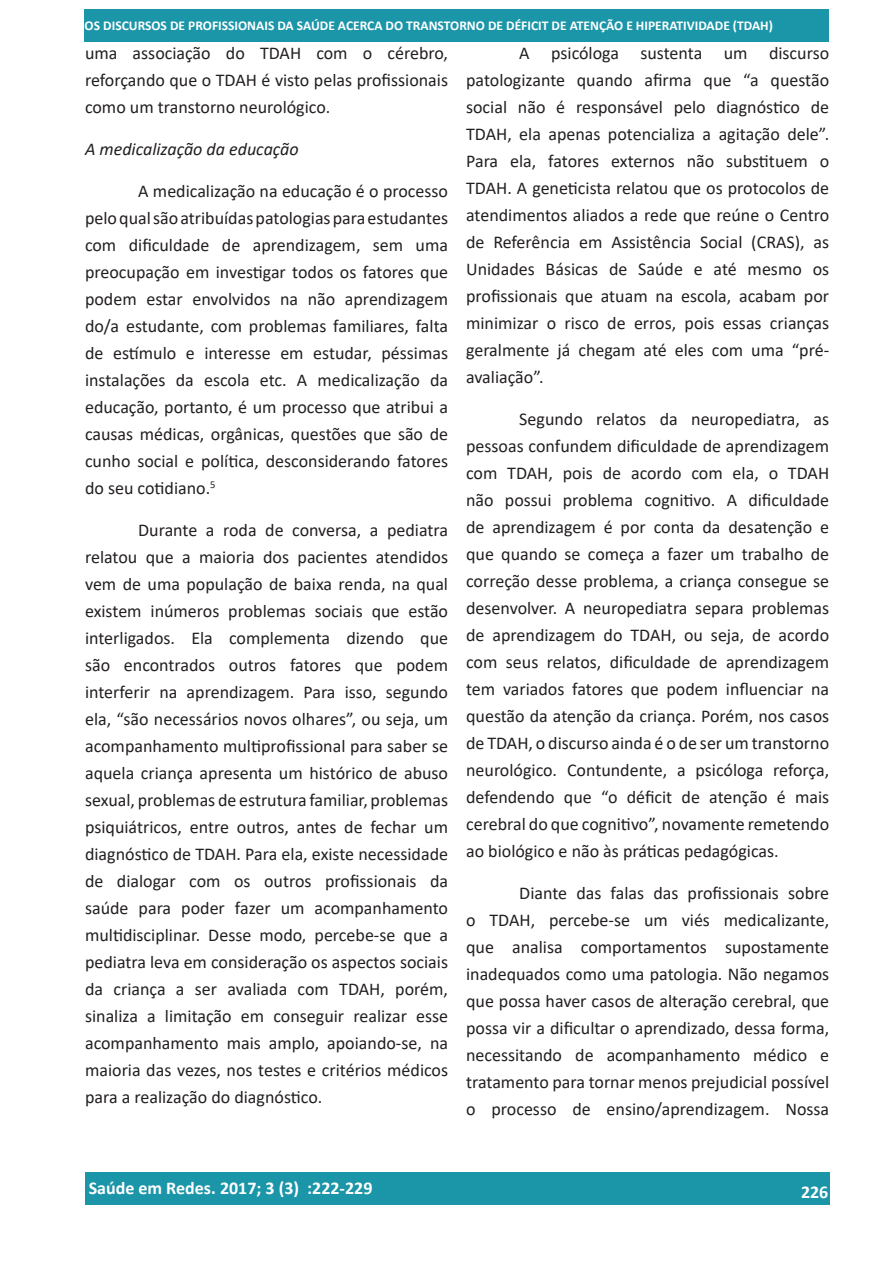
<style>
.page{position:relative;width:893px;height:1263px;background:#fff}
.page>*{position:absolute;margin:0;border:0;box-sizing:border-box;transform-origin:0 0}
.t1{font:18px/27px "Calibri";color:#231f20;text-align:justify}
.t2{font:700 18px "Calibri";color:#fff}
.t3{font:italic 18px "Calibri";color:#231f20}
.t4{font:700 13.5px "Calibri";color:#fff}
</style>
<div class="page">
<div style="left:85px;top:1172px;width:744px;height:33px;background:#1b95a8"></div>
<div style="left:85px;top:9px;width:744px;height:33px;background:#1b95a8"></div>
<p class="t4" style="left:85px;top:16px;width:690px">OS DISCURSOS DE PROFISSIONAIS DA SAÚDE ACERCA DO TRANSTORNO DE DÉFICIT DE ATENÇÃO E HIPERATIVIDADE (TDAH)</p>
<p class="t1" style="left:85px;top:39px;width:365px">uma associação do TDAH com o cérebro, reforçando que o TDAH é visto pelas profissionais como um transtorno neurológico.</p>
<p class="t3" style="left:85px;top:137px;width:215px">A medicalização da educação</p>
<p class="t1" style="left:85px;top:177px;width:365px;text-indent:53px">A medicalização na educação é o processo pelo qual são atribuídas patologias para estudantes com dificuldade de aprendizagem, sem uma preocupação em investigar todos os fatores que podem estar envolvidos na não aprendizagem do/a estudante, com problemas familiares, falta de estímulo e interesse em estudar, péssimas instalações da escola etc. A medicalização da educação, portanto, é um processo que atribui a causas médicas, orgânicas, questões que são de cunho social e política, desconsiderando fatores do seu cotidiano.<sup>5</sup></p>
<p class="t1" style="left:85px;top:516px;width:365px;text-indent:53px">Durante a roda de conversa, a pediatra relatou que a maioria dos pacientes atendidos vem de uma população de baixa renda, na qual existem inúmeros problemas sociais que estão interligados. Ela complementa dizendo que são encontrados outros fatores que podem interferir na aprendizagem. Para isso, segundo ela, “são necessários novos olhares”, ou seja, um acompanhamento multiprofissional para saber se aquela criança apresenta um histórico de abuso sexual, problemas de estrutura familiar, problemas psiquiátricos, entre outros, antes de fechar um diagnóstico de TDAH. Para ela, existe necessidade de dialogar com os outros profissionais da saúde para poder fazer um acompanhamento multidisciplinar. Desse modo, percebe-se que a pediatra leva em consideração os aspectos sociais da criança a ser avaliada com TDAH, porém, sinaliza a limitação em conseguir realizar esse acompanhamento mais amplo, apoiando-se, na maioria das vezes, nos testes e critérios médicos para a realização do diagnóstico.</p>
<p class="t1" style="left:466px;top:39px;width:365px;text-indent:53px">A psicóloga sustenta um discurso patologizante quando afirma que “a questão social não é responsável pelo diagnóstico de TDAH, ela apenas potencializa a agitação dele”.<br>Para ela, fatores externos não substituem o TDAH. A geneticista relatou que os protocolos de atendimentos aliados a rede que reúne o Centro de Referência em Assistência Social (CRAS), as Unidades Básicas de Saúde e até mesmo os profissionais que atuam na escola, acabam por minimizar o risco de erros, pois essas crianças geralmente já chegam até eles com uma “pré&shy;avaliação”.</p>
<p class="t1" style="left:466px;top:405px;width:365px;text-indent:53px">Segundo relatos da neuropediatra, as pessoas confundem dificuldade de aprendizagem com TDAH, pois de acordo com ela, o TDAH não possui problema cognitivo. A dificuldade de aprendizagem é por conta da desatenção e que quando se começa a fazer um trabalho de correção desse problema, a criança consegue se desenvolver. A neuropediatra separa problemas de aprendizagem do TDAH, ou seja, de acordo com seus relatos, dificuldade de aprendizagem tem variados fatores que podem influenciar na questão da atenção da criança. Porém, nos casos de TDAH, o discurso ainda é o de ser um transtorno neurológico. Contundente, a psicóloga reforça, defendendo que “o déficit de atenção é mais cerebral do que cognitivo”, novamente remetendo ao biológico e não às práticas pedagógicas.</p>
<p class="t1" style="left:466px;top:879px;width:365px;text-indent:53px">Diante das falas das profissionais sobre o TDAH, percebe-se um viés medicalizante, que analisa comportamentos supostamente inadequados como uma patologia. Não negamos que possa haver casos de alteração cerebral, que possa vir a dificultar o aprendizado, dessa forma, necessitando de acompanhamento médico e tratamento para tornar menos prejudicial possível o processo de ensino/aprendizagem. Nossa</p>
<p class="t2" style="left:89px;top:1175px;width:285px">Saúde em Redes. 2017; 3 (3) :222-229</p>
<p class="t2" style="left:801px;top:1179px;width:29px">226</p>
</div>
